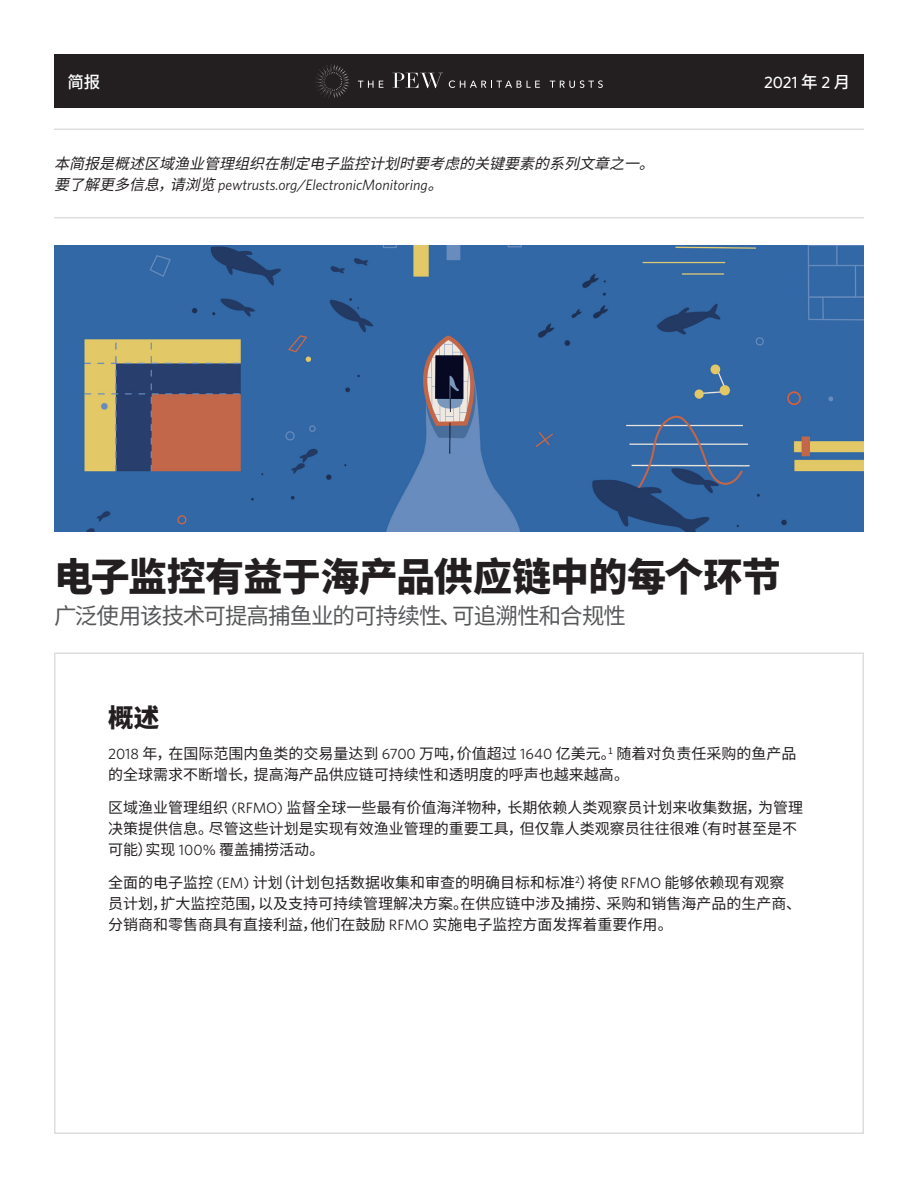
<style>
.page{position:relative;width:918px;height:1188px;background:#fff}
.page>*{position:absolute;margin:0;border:0;box-sizing:border-box;transform-origin:0 0}
.Main_Title{font:900 39px "Noto Sans CJ Ksc";letter-spacing:-.02em;color:#231f20}
.t1{font:900 25.5px "Noto Sans CJ Ksc";color:#231f20}
.Main_Title_Subhead{font:22.5px "Noto Sans CJ Ksc";letter-spacing:-.045em;color:#57585a}
.t2{font:500 16.5px "Whitney";color:#fff}
.t3{font:500 16.5px "Noto Sans CJ Ksc";color:#fff}
.Body{font:15px/21px "Noto Sans CJ Ksc";color:#231f20}
.Body-2{font:italic 15px/21px "Noto Sans CJ Ksc";color:#231f20}
.s1{font-family:"Noto Sans CJ Ksc"}
.s2{font-family:"Whitney"}
</style>
<div class="page">
<img style="left:54px;top:246px;width:810px;height:286px">
<div style="left:54px;top:54px;width:810px;height:54px;background:#231f20"></div>
<svg style="left:315px;top:64px;width:35px;height:34px"></svg>
<svg style="left:358px;top:81px;width:25px;height:7px"></svg>
<svg style="left:449px;top:80px;width:91px;height:8px"></svg>
<svg style="left:550px;top:80px;width:53px;height:8px"></svg>
<svg style="left:392px;top:73px;width:51px;height:15px"></svg>
<hr style="left:54px;top:129px;width:810px;height:1px;background:#231f20">
<hr style="left:54px;top:217px;width:810px;height:1px;background:#231f20">
<p class="t3" style="left:67px;top:73px;width:34px">简报</p>
<p class="t2" style="left:764px;top:71px;width:88px">2021 <span class="s1">年</span> 2 <span class="s1">月</span></p>
<p class="Body-2" style="left:54px;top:154px;width:611px">本简报是概述区域渔业管理组织在制定电子监控计划时要考虑的关键要素的系列文章之一。要了解更多信息，请浏览<span class="s2">pewtrusts.org/ElectronicMonitoring</span>。</p>
<p class="Main_Title" style="left:54px;top:555px;width:728px">电子监控有益于海产品供应链中的每个环节</p>
<p class="Main_Title_Subhead" style="left:54px;top:603px;width:574px">广泛使用该技术可提高捕鱼业的可持续性、可追溯性和合规性</p>
<h1 class="t1" style="left:108px;top:703px;width:53px">概述</h1>
<p class="Body" style="left:108px;top:743px;width:690px"><span class="s2">2018</span> 年，在国际范围内鱼类的交易量达到 <span class="s2">6700</span> 万吨，价值超过 <span class="s2">1640</span> 亿美元。<sup>1</sup> 随着对负责任采购的鱼产品的全球需求不断增长，提高海产品供应链可持续性和透明度的呼声也越来越高。</p>
<p class="Body" style="left:108px;top:797px;width:697px">区域渔业管理组织 <span class="s2">(RFMO)</span> 监督全球一些最有价值海洋物种，长期依赖人类观察员计划来收集数据，为管理决策提供信息。尽管这些计划是实现有效渔业管理的重要工具，但仅靠人类观察员往往很难（有时甚至是不可能）实现 <span class="s2">100%</span> 覆盖捕捞活动。</p>
<p class="Body" style="left:108px;top:872px;width:695px">全面的电子监控 <span class="s2">(EM)</span> 计划（计划包括数据收集和审查的明确目标和标准<sup>2</sup>）将使 <span class="s2">RFMO</span> 能够依赖现有观察员计划，扩大监控范围，以及支持可持续管理解决方案。在供应链中涉及捕捞、采购和销售海产品的生产商、分销商和零售商具有直接利益，他们在鼓励 <span class="s2">RFMO</span> 实施电子监控方面发挥着重要作用。</p>
</div>
